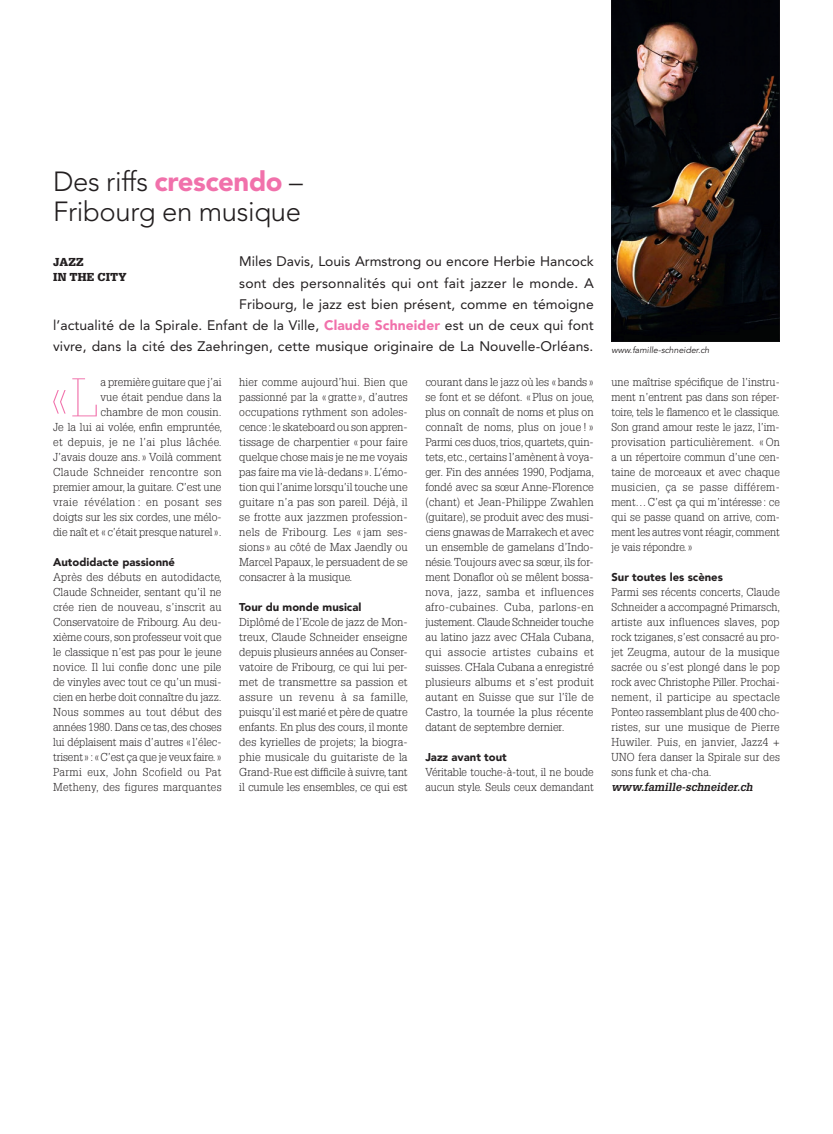
<style>
.page{position:relative;width:833px;height:1134px;background:#fff}
.page>*{position:absolute;margin:0;border:0;box-sizing:border-box;transform-origin:0 0}
.t1{font:100 53.12px "Glypha LT Std";color:#f171ab}
.t2{font:300 27.5px/30px "Avenir LT Std";letter-spacing:-.015em;color:#231f20}
.t3{font:13.75px/21.2px "Avenir LT Std";letter-spacing:.005em;color:#231f20;text-align:right}
.t4{font:300 11.25px/15px "Glypha LT Std";color:#231f20;text-align:justify}
.t5{font:900 11.25px "Avenir LT Std";color:#231f20}
.t6{font:italic 700 11.25px "Glypha LT Std";color:#231f20}
.t7{font:900 11.25px/15px "Glypha LT Std";letter-spacing:.03em;color:#231f20}
.t8{font:italic 8.75px "Avenir LT Std";color:#231f20}
.s1{font-weight:900;color:#f171ab}
</style>
<div class="page">
<img style="left:611px;top:0;width:169px;height:341px">
<h2 class="t2" style="left:53px;top:167px;width:251px">Des riffs <span class="s1">crescendo</span> –<br>Fribourg en musique</h2>
<p class="t7" style="left:53px;top:255px;width:75px">JAZZ<br>IN THE CITY</p>
<p class="t3" style="left:53px;top:251px;width:542px">Miles Davis, Louis Armstrong ou encore Herbie Hancock<br>sont des personnalités qui ont fait jazzer le monde. A<br>Fribourg, le jazz est bien présent, comme en témoigne<br>l’actualité de la Spirale. Enfant de la Ville, <span class="s1">Claude Schneider</span> est un de ceux qui font vivre, dans la cité des Zaehringen, cette musique originaire de La Nouvelle-Orléans.</p>
<p class="t4" style="left:53px;top:375px;width:170px;text-align:right">a première guitare que j’ai<br>vue était pendue dans la<br>chambre de mon cousin.<br>Je la lui ai volée, enfin empruntée, et depuis, je ne l’ai plus lâchée.<br>J’avais douze ans. » Voilà comment<br>Claude Schneider rencontre son premier amour, la guitare. C’est une vraie révélation : en posant ses doigts sur les six cordes, une mélo&shy;die naît et « c’était presque naturel ».</p>
<p class="t5" style="left:53px;top:556px;width:123px">Autodidacte passionné</p>
<p class="t4" style="left:53px;top:570px;width:170px">Après des débuts en autodidacte, Claude Schneider, sentant qu’il ne crée rien de nouveau, s’inscrit au Conservatoire de Fribourg. Au deu&shy;xième cours, son professeur voit que le classique n’est pas pour le jeune novice. Il lui confie donc une pile de vinyles avec tout ce qu’un musi&shy;cien en herbe doit connaître du jazz.<br>Nous sommes au tout début des années 1980. Dans ce tas, des choses lui déplaisent mais d’autres « l’élec&shy;trisent » : « C’est ça que je veux faire. » Parmi eux, John Scofield ou Pat Metheny, des figures marquantes</p>
<h1 class="t1" style="left:49px;top:367px;width:50px">«L</h1>
<p class="t4" style="left:239px;top:375px;width:170px">hier comme aujourd’hui. Bien que passionné par la « gratte », d’autres occupations rythment son adoles&shy;cence : le skateboard ou son appren&shy;tissage de charpentier « pour faire quelque chose mais je ne me voyais pas faire ma vie là-dedans ». L’émo&shy;tion qui l’anime lorsqu’il touche une guitare n’a pas son pareil. Déjà, il se frotte aux jazzmen profession&shy;nels de Fribourg. Les « jam ses&shy;sions » au côté de Max Jaendly ou Marcel Papaux, le persuadent de se consacrer à la musique.</p>
<p class="t5" style="left:239px;top:601px;width:124px">Tour du monde musical</p>
<p class="t4" style="left:239px;top:615px;width:170px">Diplômé de l’Ecole de jazz de Mon&shy;treux, Claude Schneider enseigne depuis plusieurs années au Conser&shy;vatoire de Fribourg, ce qui lui per&shy;met de transmettre sa passion et assure un revenu à sa famille, puisqu’il est marié et père de quatre enfants. En plus des cours, il monte des kyrielles de projets; la biogra&shy;phie musicale du guitariste de la Grand-Rue est difficile à suivre, tant il cumule les ensembles, ce qui est</p>
<p class="t4" style="left:425px;top:375px;width:170px">courant dans le jazz où les « bands » se font et se défont. « Plus on joue, plus on connaît de noms et plus on connaît de noms, plus on joue ! » Parmi ces duos, trios, quartets, quin&shy;tets, etc., certains l’amènent à voya&shy;ger. Fin des années 1990, Podjama, fondé avec sa sœur Anne-Florence (chant) et Jean-Philippe Zwahlen (guitare), se produit avec des musi&shy;ciens gnawas de Marrakech et avec un ensemble de gamelans d’Indo&shy;nésie. Toujours avec sa sœur, ils for&shy;ment Donaflor où se mêlent bossa&shy;nova, jazz, samba et influences afro-cubaines. Cuba, parlons-en justement. Claude Schneider touche au latino jazz avec CHala Cubana, qui associe artistes cubains et suisses. CHala Cubana a enregistré plusieurs albums et s’est produit autant en Suisse que sur l’île de Castro, la tournée la plus récente datant de septembre dernier.</p>
<p class="t5" style="left:425px;top:750px;width:83px">Jazz avant tout</p>
<p class="t4" style="left:425px;top:765px;width:170px">Véritable touche-à-tout, il ne boude aucun style. Seuls ceux demandant</p>
<p class="t8" style="left:611px;top:345px;width:100px">www.famille-schneider.ch</p>
<p class="t4" style="left:611px;top:375px;width:170px">une maîtrise spécifique de l’instru&shy;ment n’entrent pas dans son réper&shy;toire, tels le flamenco et le classique.<br>Son grand amour reste le jazz, l’im&shy;provisation particulièrement. « On a un répertoire commun d’une cen&shy;taine de morceaux et avec chaque musicien, ça se passe différem&shy;ment… C’est ça qui m’intéresse : ce qui se passe quand on arrive, com&shy;ment les autres vont réagir, comment je vais répondre. »</p>
<p class="t5" style="left:611px;top:571px;width:113px">Sur toutes les scènes</p>
<p class="t4" style="left:611px;top:585px;width:170px">Parmi ses récents concerts, Claude Schneider a accompagné Primarsch, artiste aux influences slaves, pop rock tziganes, s’est consacré au pro&shy;jet Zeugma, autour de la musique sacrée ou s’est plongé dans le pop rock avec Christophe Piller. Prochai&shy;nement, il participe au spectacle Ponteo rassemblant plus de 400 cho&shy;ristes, sur une musique de Pierre Huwiler. Puis, en janvier, Jazz4 + UNO fera danser la Spirale sur des sons funk et cha-cha.</p>
<p class="t6" style="left:611px;top:780px;width:143px">www.famille-schneider.ch</p>
</div>
